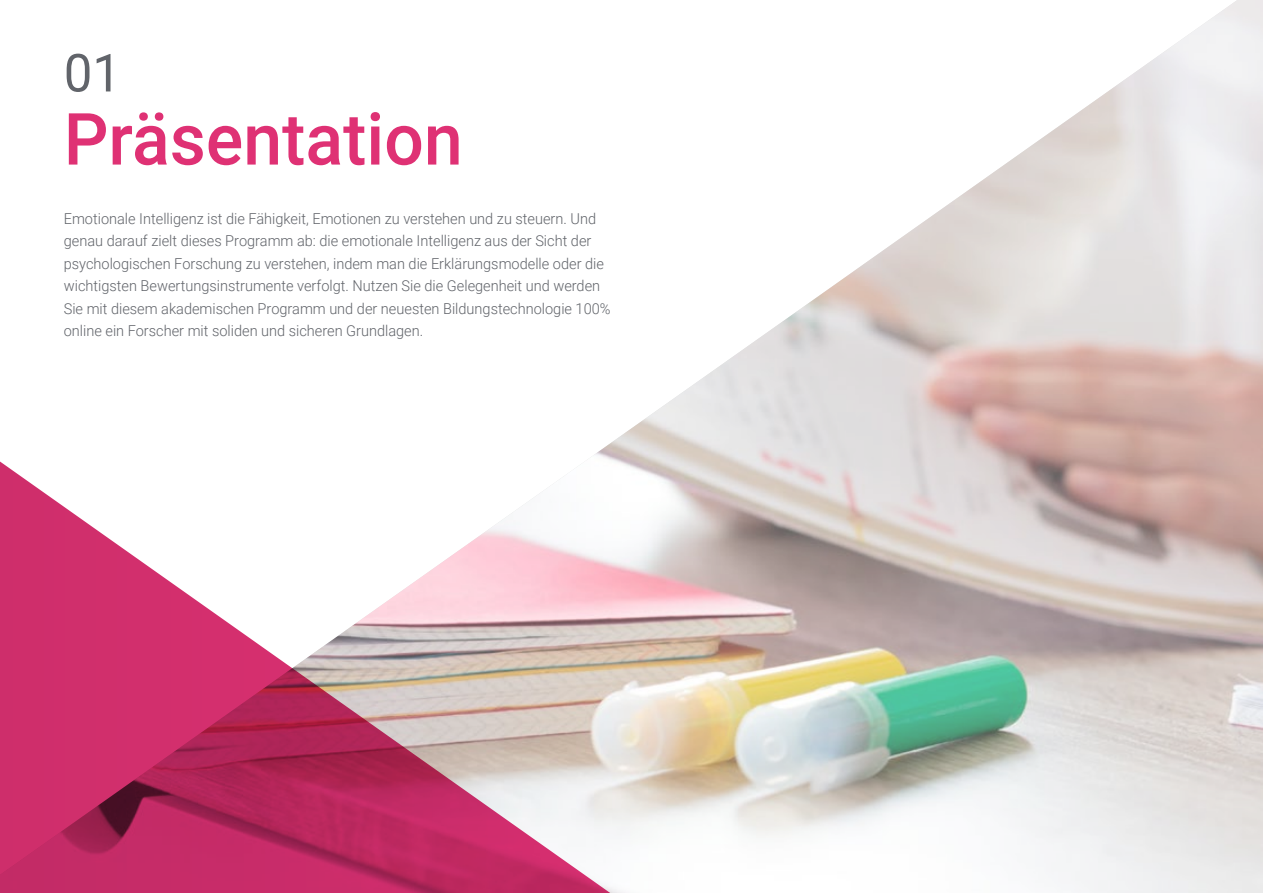
<style>
.page{position:relative;width:1263px;height:893px;background:#fff}
.page>*{position:absolute;margin:0;border:0;box-sizing:border-box;transform-origin:0 0}
.t1{font:500 72px "Roboto";color:#df3174}
.t2{font:52.5px "Roboto";color:#61646a}
.t3{font:300 15px/22.5px "Roboto";color:#61646a}
</style>
<div class="page">
<img style="left:607px;top:0;width:656px;height:893px">
<svg style="left:0;top:446px;width:640px;height:447px"></svg>
<h2 class="t2" style="left:64px;top:36px;width:59px">01</h2>
<h1 class="t1" style="left:64px;top:89px;width:400px">Präsentation</h1>
<p class="t3" style="left:64px;top:207px;width:548px">Emotionale Intelligenz ist die Fähigkeit, Emotionen zu verstehen und zu steuern. Und genau darauf zielt dieses Programm ab: die emotionale Intelligenz aus der Sicht der psychologischen Forschung zu verstehen, indem man die Erklärungsmodelle oder die wichtigsten Bewertungsinstrumente verfolgt. Nutzen Sie die Gelegenheit und werden Sie mit diesem akademischen Programm und der neuesten Bildungstechnologie 100% online ein Forscher mit soliden und sicheren Grundlagen.</p>
</div>
